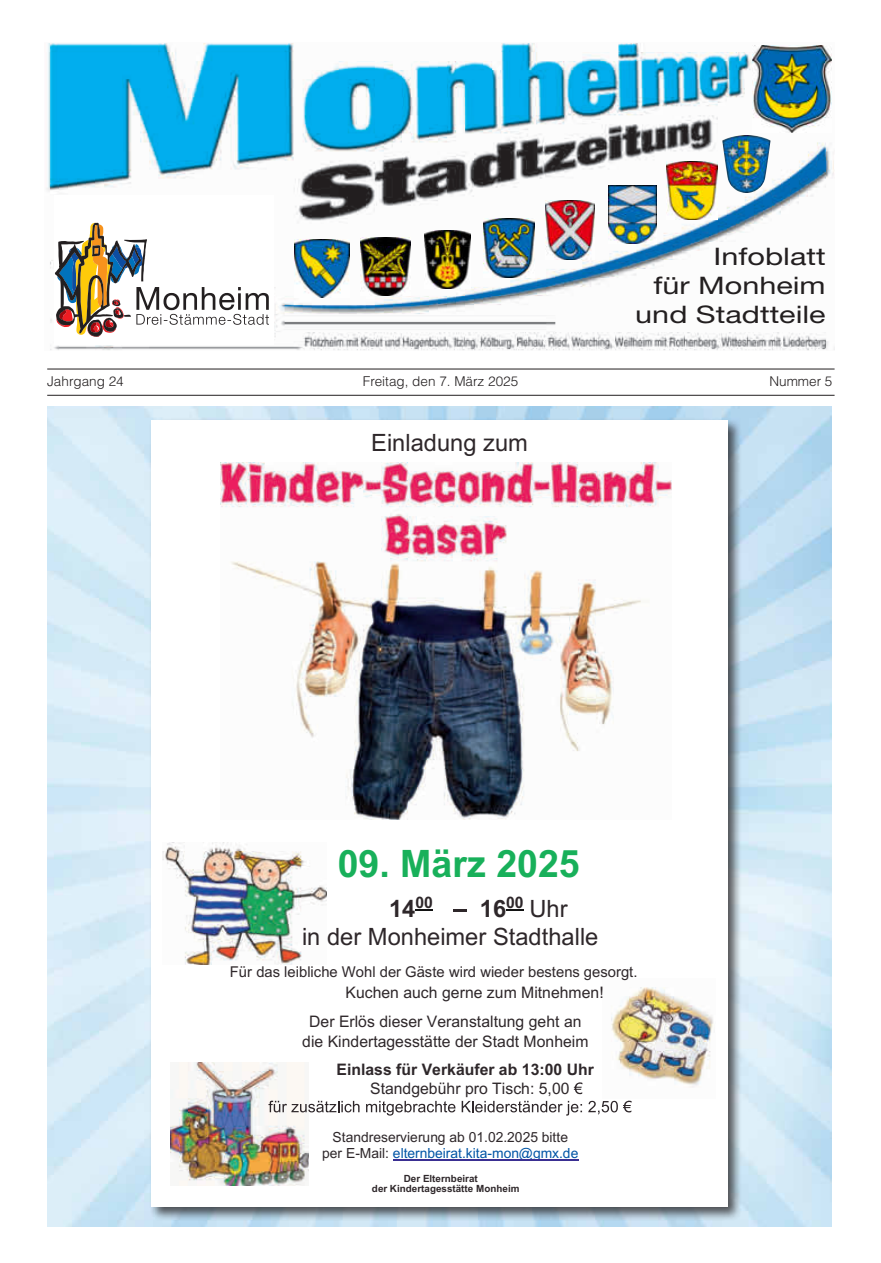
<style>
.page{position:relative;width:881px;height:1263px;background:#fff}
.page>*{position:absolute;margin:0;border:0;box-sizing:border-box;transform-origin:0 0}
.t1{font:700 37.8px "Cysvrt Arial";color:#18b05a}
.t2{font:24.15px/29px "Helvetica Neue LT";color:#231f20;text-align:right;scale:1.27 1}
.t3{font:23.85px/27.8px "Cvwyls Arial";color:#2e272a}
.t4{font:700 23.85px "Cysvrt Arial";color:#2e272a}
.t5{font:15.9px/29.1px "Cvwyls Arial";color:#2e272a}
.t6{font:700 15.9px "Cysvrt Arial";color:#2e272a}
.t7{font:15px "Cvwyls Arial";color:#2e272a}
.t8{font:13.95px/16px "Cvwyls Arial";color:#2e272a;text-align:center}
.t9{font:300 13.5px "Helvetica LT";color:#231f20}
.t10{font:700 9.9px/9.1px "Cysvrt Arial";color:#2e272a}
.s1{font-family:"Cysvrt Arial";font-weight:700}
.s2{color:#0155a6}
</style>
<div class="page">
<img style="left:46px;top:43px;width:788px;height:307px">
<img style="left:752px;top:46px;width:79px;height:87px">
<img style="left:295px;top:239px;width:54px;height:58px">
<img style="left:360px;top:238px;width:50px;height:58px">
<img style="left:424px;top:231px;width:46px;height:58px">
<img style="left:483px;top:219px;width:51px;height:58px">
<img style="left:545px;top:201px;width:49px;height:58px">
<img style="left:607px;top:185px;width:49px;height:58px">
<img style="left:666px;top:162px;width:50px;height:58px">
<img style="left:722px;top:135px;width:48px;height:58px">
<div style="left:55px;top:195px;width:219px;height:149px;background:#fff"></div>
<svg style="left:55px;top:223px;width:214px;height:114px"></svg>
<hr style="left:47px;top:369px;width:787px;height:1px;background:#231f20">
<hr style="left:47px;top:395px;width:787px;height:1px;background:#231f20">
<div style="left:149px;top:418px;width:593px;height:803px;background:#231f20;opacity:.75"></div>
<div style="left:152px;top:420px;width:575px;height:786px;background:#fff"></div>
<img style="left:220px;top:463px;width:451px;height:357px">
<img style="left:162px;top:843px;width:164px;height:122px">
<img style="left:611px;top:987px;width:102px;height:101px">
<img style="left:170px;top:1062px;width:138px;height:123px">
<hr style="left:452px;top:909px;width:14px;height:3px;background:#2e272a">
<svg style="left:415px;top:909px;width:17px;height:2px"></svg>
<svg style="left:506px;top:909px;width:17px;height:2px"></svg>
<svg style="left:573px;top:1082px;width:9px;height:12px"></svg>
<svg style="left:268px;top:1101px;width:91px;height:11px"></svg>
<svg style="left:366px;top:1101px;width:89px;height:14px"></svg>
<svg style="left:461px;top:1101px;width:121px;height:14px"></svg>
<svg style="left:588px;top:1101px;width:43px;height:13px"></svg>
<hr style="left:393px;top:1160px;width:185px;height:1px;background:#3a2f92">
<h2 class="t2" style="left:635px;top:242px;width:151px">Infoblatt<br>für Monheim und Stadtteile</h2>
<p class="t9" style="left:47px;top:373px;width:78px">Jahrgang 24</p>
<p class="t9" style="left:363px;top:373px;width:157px">Freitag, den 7. März 2025</p>
<p class="t9" style="left:769px;top:373px;width:65px">Nummer 5</p>
<h3 class="t3" style="left:371px;top:429px;width:158px">Einladung zum</h3>
<h1 class="t1" style="left:337px;top:839px;width:243px">09. März 2025</h1>
<h3 class="t4" style="left:389px;top:893px;width:45px">14<sup>00</sup></h3>
<h3 class="t3" style="left:302px;top:895px;width:298px;text-indent:178px"><span class="s1">16</span><sup>00</sup> Uhr<br>in der Monheimer Stadthalle</h3>
<p class="t7" style="left:230px;top:962px;width:409px">Für das leibliche Wohl der Gäste wird wieder bestens gesorgt.</p>
<p class="t5" style="left:309px;top:977px;width:296px;text-indent:36px">Kuchen auch gerne zum Mitnehmen!<br>Der Erlös dieser Veranstaltung geht an</p>
<p class="t5" style="left:302px;top:1026px;width:288px">die Kindertagesstätte der Stadt Monheim</p>
<p class="t6" style="left:336px;top:1059px;width:259px">Einlass für Verkäufer ab 13:00 Uhr</p>
<p class="t5" style="left:370px;top:1074px;width:201px">Standgebühr pro Tisch: 5,00</p>
<p class="t8" style="left:322px;top:1129px;width:257px">Standreservierung ab 01.02.2025 bitte per E-Mail: <span class="s2">elternbeirat.kita-mon@gmx.de</span></p>
<p class="t10" style="left:372px;top:1175px;width:149px;text-indent:32px">Der Elternbeirat<br>der Kindertagesstätte Monheim</p>
</div>
